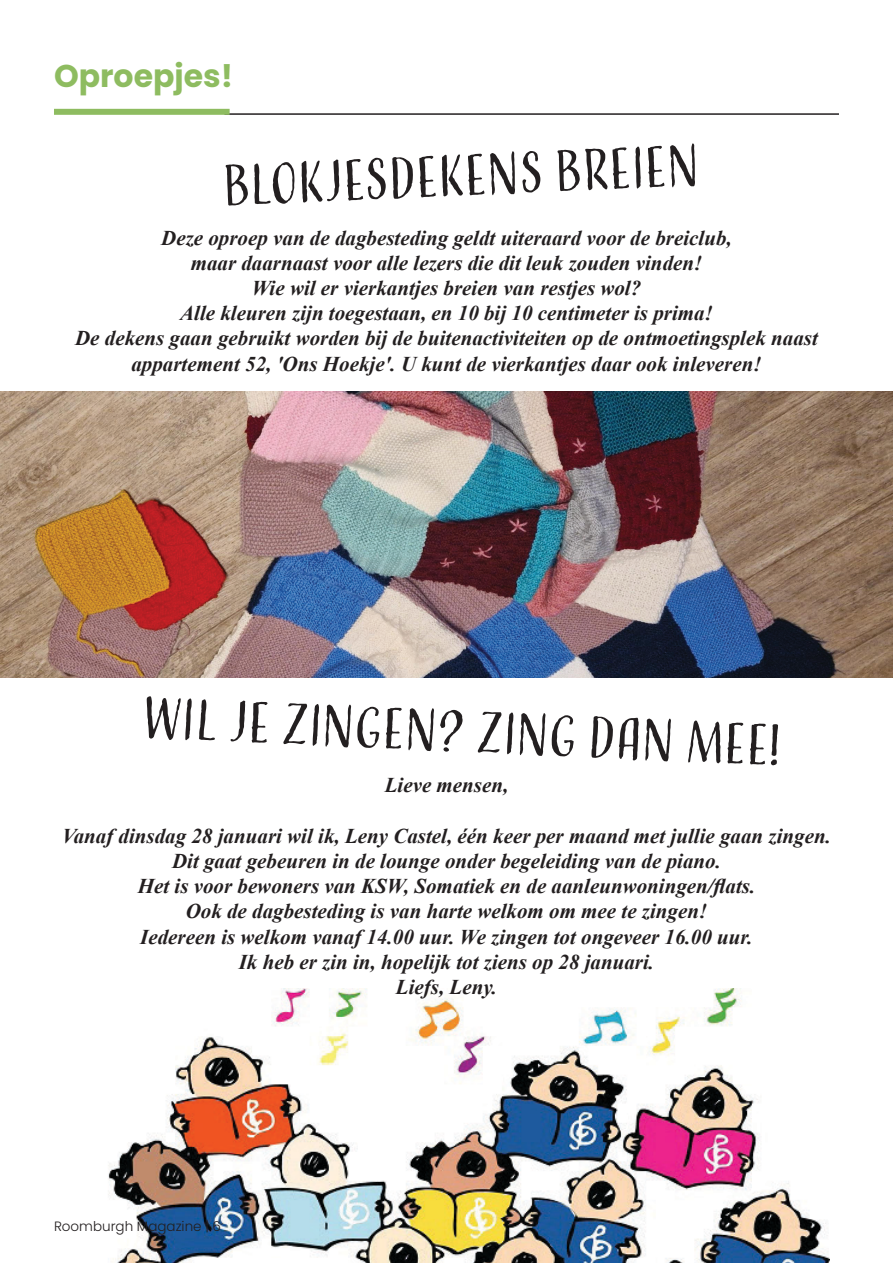
<style>
.page{position:relative;width:893px;height:1263px;background:#fff}
.page>*{position:absolute;margin:0;border:0;box-sizing:border-box;transform-origin:0 0}
.t1{font:54px "Adorn Condensed Sans";color:#231f20}
.t2{font:700 31.5px "Poppins";color:#8ebc60}
.t3{font:italic 700 21px/25.2px "Times New Roman";color:#231f20;text-align:center}
.t4{font:300 13.5px "Poppins";color:#231f20}
</style>
<div class="page">
<img style="left:108px;top:989px;width:721px;height:274px">
<hr style="left:224px;top:113px;width:615px;height:2px;background:#231f20">
<div style="left:54px;top:109px;width:176px;height:6px;background:#8ebc60"></div>
<img style="left:0;top:391px;width:893px;height:286px">
<p class="t2" style="left:54px;top:58px;width:181px">Oproepjes!</p>
<p class="t1" style="left:221px;top:154px;width:478px;rotate:-3deg">blokjesdekens breien</p>
<p class="t3" style="left:161px;top:224px;width:572px">Deze oproep van de dagbesteding geldt uiteraard voor de breiclub,</p>
<p class="t3" style="left:191px;top:250px;width:513px">maar daarnaast voor alle lezers die dit leuk zouden vinden!</p>
<p class="t3" style="left:252px;top:275px;width:391px">Wie wil er vierkantjes breien van restjes wol?</p>
<p class="t3" style="left:180px;top:300px;width:534px">Alle kleuren zijn toegestaan, en 10 bij 10 centimeter is prima!</p>
<p class="t3" style="left:75px;top:325px;width:744px">De dekens gaan gebruikt worden bij de buitenactiviteiten op de ontmoetingsplek naast appartement 52, 'Ons Hoekje'. U kunt de vierkantjes daar ook inleveren!</p>
<p class="t1" style="left:146px;top:681px;width:639px;rotate:3deg">Wil je zingen? zing dan mee!</p>
<p class="t3" style="left:385px;top:772px;width:125px">Lieve mensen,</p>
<p class="t3" style="left:62px;top:823px;width:770px">Vanaf dinsdag 28 januari wil ik, Leny Castel, één keer per maand met jullie gaan zingen.</p>
<p class="t3" style="left:172px;top:848px;width:550px">Dit gaat gebeuren in de lounge onder begeleiding van de piano.</p>
<p class="t3" style="left:138px;top:873px;width:619px">Het is voor bewoners van KSW, Somatiek en de aanleunwoningen/flats.</p>
<p class="t3" style="left:186px;top:898px;width:523px">Ook de dagbesteding is van harte welkom om mee te zingen!</p>
<p class="t3" style="left:140px;top:923px;width:614px">Iedereen is welkom vanaf 14.00 uur. We zingen tot ongeveer 16.00 uur.</p>
<p class="t3" style="left:239px;top:949px;width:417px">Ik heb er zin in, hopelijk tot ziens op 28 januari.</p>
<p class="t3" style="left:396px;top:974px;width:103px">Liefs, Leny.</p>
<p class="t4" style="left:54px;top:1219px;width:169px">Roomburgh Magazine | 6</p>
</div>
